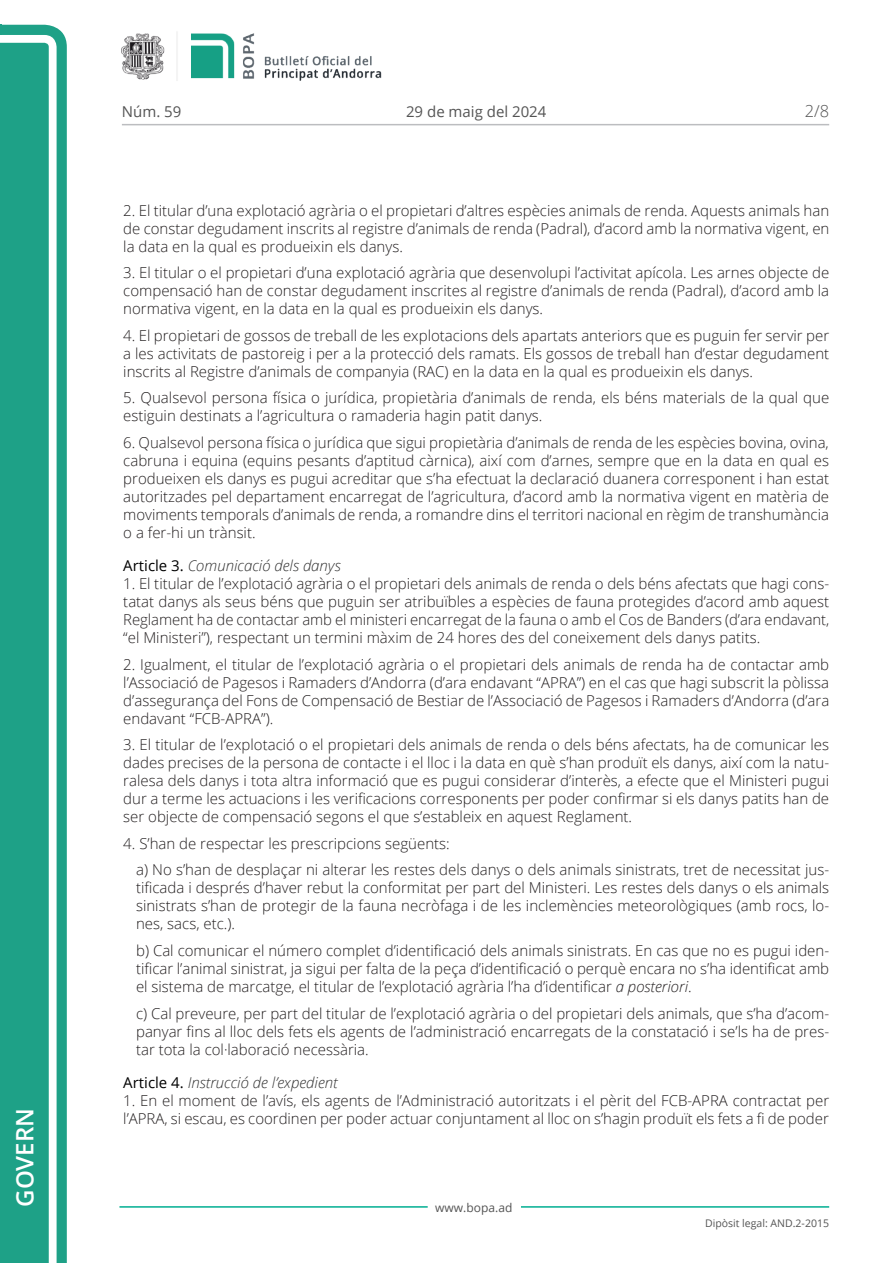
<style>
.page{position:relative;width:893px;height:1263px;background:#fff}
.page>*{position:absolute;margin:0;border:0;box-sizing:border-box;transform-origin:0 0}
.t1{font:600 24px "Open Sans";color:#fff}
.t2{font:300 16.5px "Open Sans";color:#545454}
.Body_text{font:300 15px/18px "Open Sans";color:#231f20;text-align:justify}
.Body_text_i{font:300 15px/18px "Open Sans";color:#231f20;text-align:justify}
.Titol_7{font:italic 300 15px "Open Sans";color:#303030}
.t3{font:15px "Open Sans";color:#545454}
.t4{font:12px "Open Sans";color:#545454}
.t5{font:10.5px "Open Sans";color:#545454}
.s1{font-weight:400;font-style:normal;color:#000}
.s2{font-style:italic}
</style>
<div class="page">
<svg style="left:0;top:25px;width:67px;height:1238px;fill:#1ea187"></svg>
<div style="left:0;top:43px;width:49px;height:1220px;background:#1ea187"></div>
<img style="left:122px;top:32px;width:260px;height:49px">
<hr style="left:119px;top:1206px;width:309px;height:2px;background:#00ae91">
<hr style="left:521px;top:1206px;width:308px;height:2px;background:#00ae91">
<hr style="left:122px;top:124px;width:707px;height:1px;background:#bcbdc0">
<h1 class="t1" style="left:8px;top:1207px;width:100px;rotate:-90deg">Govern</h1>
<p class="t3" style="left:122px;top:102px;width:61px">Núm. 59</p>
<p class="t3" style="left:406px;top:102px;width:142px">29 de maig del 2024</p>
<p class="t2" style="left:805px;top:100px;width:26px">2/8</p>
<p class="Body_text" style="left:123px;top:201px;width:708px">2. El titular d’una explotació agrària o el propietari d’altres espècies animals de renda. Aquests animals han de constar degudament inscrits al registre d’animals de renda (Padral), d’acord amb la normativa vigent, en la data en la qual es produeixin els danys.</p>
<p class="Body_text" style="left:123px;top:263px;width:707px">3. El titular o el propietari d’una explotació agrària que desenvolupi l’activitat apícola. Les arnes objecte de compensació han de constar degudament inscrites al registre d’animals de renda (Padral), d’acord amb la normativa vigent, en la data en la qual es produeixin els danys.</p>
<p class="Body_text" style="left:123px;top:326px;width:707px">4. El propietari de gossos de treball de les explotacions dels apartats anteriors que es puguin fer servir per a les activitats de pastoreig i per a la protecció dels ramats. Els gossos de treball han d’estar degudament inscrits al Registre d’animals de companyia (RAC) en la data en la qual es produeixin els danys.</p>
<p class="Body_text" style="left:123px;top:388px;width:707px">5. Qualsevol persona física o jurídica, propietària d’animals de renda, els béns materials de la qual que estiguin destinats a l’agricultura o ramaderia hagin patit danys.</p>
<p class="Body_text" style="left:123px;top:433px;width:707px">6. Qualsevol persona física o jurídica que sigui propietària d’animals de renda de les espècies bovina, ovina, cabruna i equina (equins pesants d’aptitud càrnica), així com d’arnes, sempre que en la data en qual es produeixen els danys es pugui acreditar que s’ha efectuat la declaració duanera corresponent i han estat autoritzades pel departament encarregat de l’agricultura, d’acord amb la normativa vigent en matèria de moviments temporals d’animals de renda, a romandre dins el territori nacional en règim de transhumància o a fer-hi un trànsit.</p>
<p class="Titol_7" style="left:123px;top:556px;width:219px"><span class="s1">Article 3.</span> Comunicació dels danys</p>
<p class="Body_text" style="left:123px;top:575px;width:708px">1. El titular de l’explotació agrària o el propietari dels animals de renda o dels béns afectats que hagi cons&shy;tatat danys als seus béns que puguin ser atribuïbles a espècies de fauna protegides d’acord amb aquest Reglament ha de contactar amb el ministeri encarregat de la fauna o amb el Cos de Banders (d’ara endavant, “el Ministeri”), respectant un termini màxim de 24 hores des del coneixement dels danys patits.</p>
<p class="Body_text" style="left:123px;top:655px;width:707px">2. Igualment, el titular de l’explotació agrària o el propietari dels animals de renda ha de contactar amb l’Associació de Pagesos i Ramaders d’Andorra (d’ara endavant “APRA”) en el cas que hagi subscrit la pòlissa d’assegurança del Fons de Compensació de Bestiar de l’Associació de Pagesos i Ramaders d’Andorra (d’ara endavant “FCB-APRA”).</p>
<p class="Body_text" style="left:123px;top:736px;width:707px">3. El titular de l’explotació o el propietari dels animals de renda o dels béns afectats, ha de comunicar les dades precises de la persona de contacte i el lloc i la data en què s’han produït els danys, així com la natu&shy;ralesa dels danys i tota altra informació que es pugui considerar d’interès, a efecte que el Ministeri pugui dur a terme les actuacions i les verificacions corresponents per poder confirmar si els danys patits han de ser objecte de compensació segons el que s’estableix en aquest Reglament.</p>
<p class="Body_text" style="left:123px;top:834px;width:328px">4. S’han de respectar les prescripcions següents:</p>
<p class="Body_text_i" style="left:136px;top:861px;width:695px">a) No s’han de desplaçar ni alterar les restes dels danys o dels animals sinistrats, tret de necessitat jus&shy;tificada i després d’haver rebut la conformitat per part del Ministeri. Les restes dels danys o els animals sinistrats s’han de protegir de la fauna necròfaga i de les inclemències meteorològiques (amb rocs, lo&shy;nes, sacs, etc.).</p>
<p class="Body_text_i" style="left:136px;top:941px;width:695px">b) Cal comunicar el número complet d’identificació dels animals sinistrats. En cas que no es pugui iden&shy;tificar l’animal sinistrat, ja sigui per falta de la peça d’identificació o perquè encara no s’ha identificat amb el sistema de marcatge, el titular de l’explotació agrària l’ha d’identificar <span class="s2">a posteriori</span>.</p>
<p class="Body_text_i" style="left:136px;top:1004px;width:695px">c) Cal preveure, per part del titular de l’explotació agrària o del propietari dels animals, que s’ha d’acom&shy;panyar fins al lloc dels fets els agents de l’administració encarregats de la constatació i se’ls ha de pres&shy;tar tota la col·laboració necessària.</p>
<p class="Titol_7" style="left:123px;top:1072px;width:216px"><span class="s1">Article 4.</span> Instrucció de l’expedient</p>
<p class="Body_text" style="left:123px;top:1091px;width:707px">1. En el moment de l’avís, els agents de l’Administració autoritzats i el pèrit del FCB-APRA contractat per l’APRA, si escau, es coordinen per poder actuar conjuntament al lloc on s’hagin produït els fets a fi de poder</p>
<p class="t4" style="left:435px;top:1199px;width:79px">www.bopa.ad</p>
<p class="t5" style="left:705px;top:1216px;width:125px">Dipòsit legal: AND.2-2015</p>
</div>
